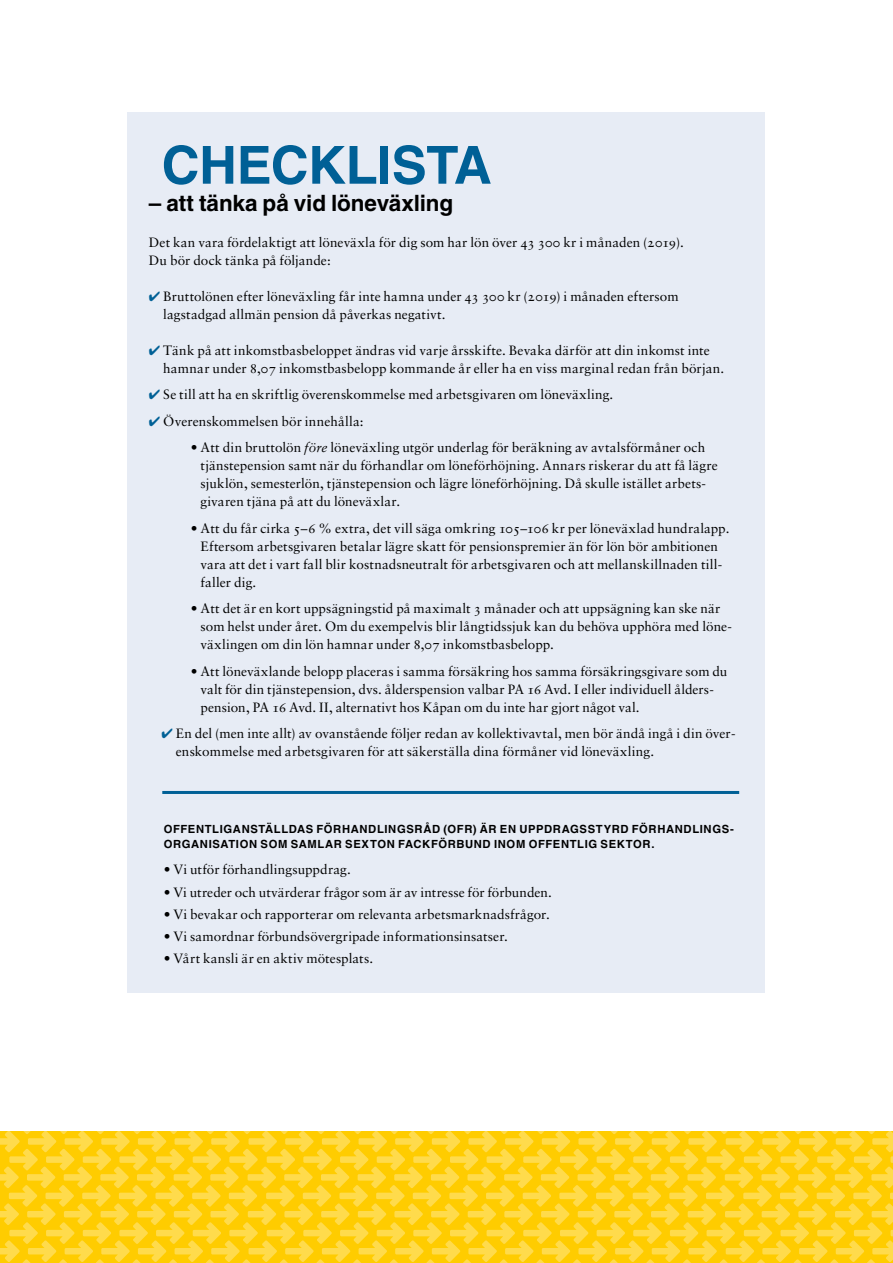
<style>
.page{position:relative;width:893px;height:1263px;background:#fff}
.page>*{position:absolute;margin:0;border:0;box-sizing:border-box;transform-origin:0 0}
.t1{font:700 52.5px "Helvetica LT Std";letter-spacing:-.01em;color:#006096}
.t2{font:700 22.5px "Helvetica LT Std";letter-spacing:-.005em;color:#000}
.t3{font:13.5px/18px "Sabon LT Std";letter-spacing:.005em;color:#000}
.t4{font:700 11.25px/15px "Helvetica LT Std";letter-spacing:.055em;color:#000}
.s1{color:#006096}
.s2{font-style:italic}
</style>
<div class="page">
<div style="left:128px;top:112px;width:637px;height:881px;background:#e7ecf5"></div>
<hr style="left:162px;top:791px;width:577px;height:3px;background:#006096">
<svg style="left:0;top:1131px;width:893px;height:132px;background:#ffd21f"></svg>
<h1 class="t1" style="left:162px;top:133px;width:332px">CHECKLISTA</h1>
<h2 class="t2" style="left:149px;top:189px;width:306px">– att tänka på vid löneväxling</h2>
<p class="t3" style="left:149px;top:233px;width:536px">Det kan vara fördelaktigt att löneväxla för dig som har lön över 43 300 kr i månaden (2019).<br>Du bör dock tänka på följande:</p>
<p class="t3" style="left:163px;top:287px;width:517px;text-indent:-14px"><span class="s1">✔</span> Bruttolönen efter löneväxling får inte hamna under 43 300 kr (2019) i månaden eftersom lagstadgad allmän pension då påverkas negativt.</p>
<p class="t3" style="left:163px;top:341px;width:562px;text-indent:-14px"><span class="s1">✔</span> Tänk på att inkomstbasbeloppet ändras vid varje årsskifte. Bevaka därför att din inkomst inte hamnar under 8,07 inkomstbasbelopp kommande år eller ha en viss marginal redan från början.</p>
<p class="t3" style="left:149px;top:385px;width:466px"><span class="s1">✔</span> Se till att ha en skriftlig överenskommelse med arbetsgivaren om löneväxling.</p>
<p class="t3" style="left:149px;top:412px;width:216px"><span class="s1">✔</span> Överenskommelsen bör innehålla:</p>
<p class="t3" style="left:201px;top:438px;width:519px;text-indent:-10px">• Att din bruttolön <span class="s2">före</span> löneväxling utgör underlag för beräkning av avtalsförmåner och tjänstepension samt när du förhandlar om löneförhöjning. Annars riskerar du att få lägre sjuklön, semesterlön, tjänstepension och lägre löneförhöjning. Då skulle istället arbets&shy;givaren tjäna på att du löneväxlar.</p>
<p class="t3" style="left:200px;top:519px;width:530px;text-indent:-10px">• Att du får cirka 5–6 % extra, det vill säga omkring 105–106 kr per löneväxlad hundralapp.<br>Eftersom arbetsgivaren betalar lägre skatt för pensionspremier än för lön bör ambitionen vara att det i vart fall blir kostnadsneutralt för arbetsgivaren och att mellanskillnaden till&shy;faller dig.</p>
<p class="t3" style="left:200px;top:599px;width:533px;text-indent:-10px">• Att det är en kort uppsägningstid på maximalt 3 månader och att uppsägning kan ske när som helst under året. Om du exempelvis blir långtidssjuk kan du behöva upphöra med löne&shy;växlingen om din lön hamnar under 8,07 inkomstbasbelopp.</p>
<p class="t3" style="left:200px;top:662px;width:528px;text-indent:-10px">• Att löneväxlande belopp placeras i samma försäkring hos samma försäkringsgivare som du valt för din tjänstepension, dvs. ålderspension valbar PA 16 Avd. I eller individuell ålders&shy;pension, PA 16 Avd. II, alternativt hos Kåpan om du inte har gjort något val.</p>
<p class="t3" style="left:176px;top:724px;width:561px;text-indent:-14px"><span class="s1">✔</span> En del (men inte allt) av ovanstående följer redan av kollektivavtal, men bör ändå ingå i din över&shy;enskommelse med arbetsgivaren för att säkerställa dina förmåner vid löneväxling.</p>
<p class="t4" style="left:164px;top:821px;width:572px">OFFENTLIGANSTÄLLDAS FÖRHANDLINGSRÅD (OFR) ÄR EN UPPDRAGSSTYRD FÖRHANDLINGS-<br>ORGANISATION SOM SAMLAR SEXTON FACKFÖRBUND INOM OFFENTLIG SEKTOR.</p>
<p class="t3" style="left:164px;top:860px;width:189px">• Vi utför förhandlingsuppdrag.</p>
<p class="t3" style="left:164px;top:883px;width:390px">• Vi utreder och utvärderar frågor som är av intresse för förbunden.</p>
<p class="t3" style="left:164px;top:905px;width:388px">• Vi bevakar och rapporterar om relevanta arbetsmarknadsfrågor.</p>
<p class="t3" style="left:164px;top:927px;width:346px">• Vi samordnar förbundsövergripade informationsinsatser.</p>
<p class="t3" style="left:164px;top:949px;width:211px">• Vårt kansli är en aktiv mötesplats.</p>
</div>
